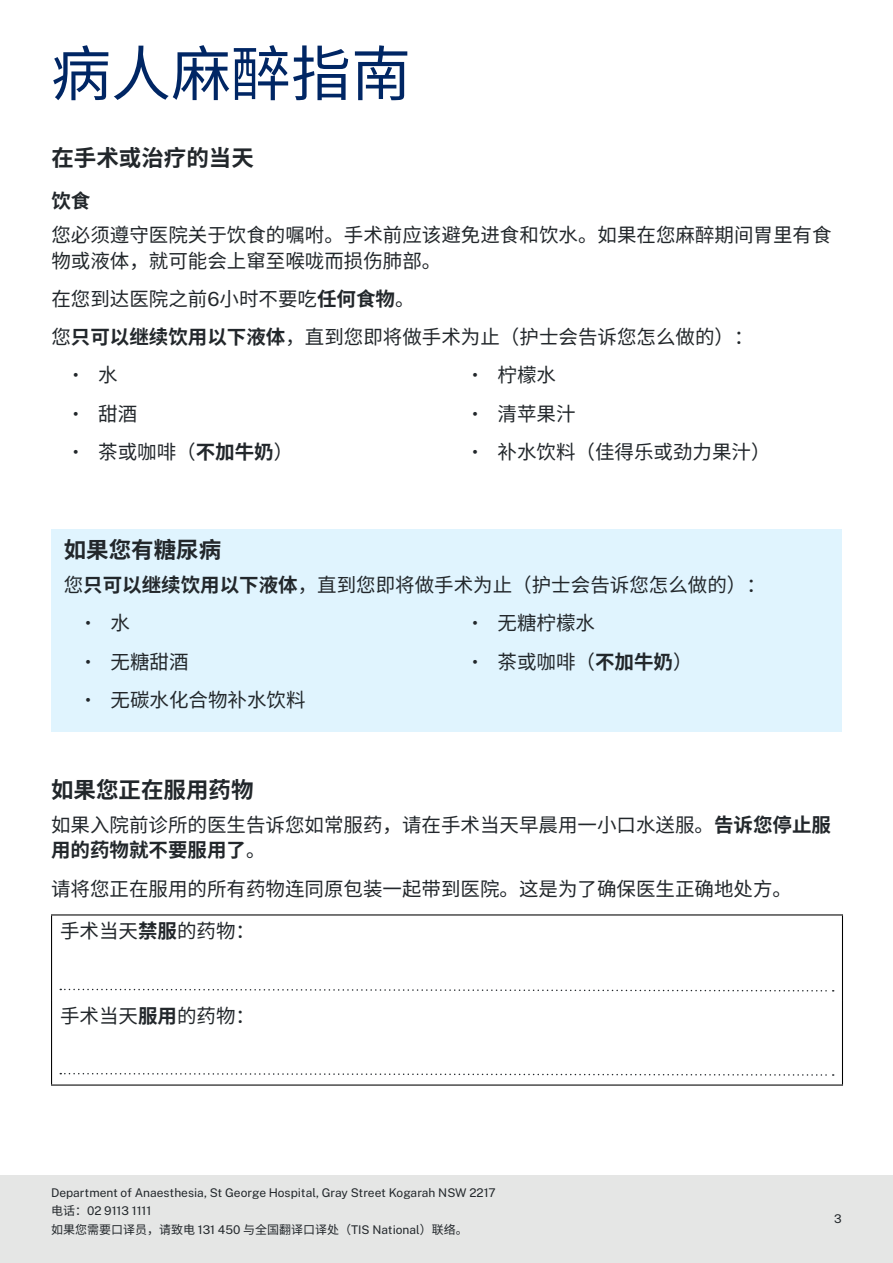
<style>
.page{position:relative;width:893px;height:1263px;background:#fff}
.page>*{position:absolute;margin:0;border:0;box-sizing:border-box;transform-origin:0 0}
.t1{font:60px "Noto Sans CJ Ksc";color:#002664}
.Head{font:700 22.5px "Noto Sans CJ Ksc";color:#22272b}
.Body{font:19.5px/25.5px "Noto Sans CJ Ksc";color:#22272b}
.t2{font:19.5px "Public Sans";color:#22272b}
.Sub-Head-No_Dot{font:700 19.5px "Noto Sans CJ Ksc";color:#22272b}
.t3{font:12px/18.6px "Public Sans";color:#22272b}
.t4{font:12px "Noto Sans CJ Ksc";color:#22272b}
.s1{font-family:"Public Sans"}
.s2{font-weight:700}
.s3{font-family:"Noto Sans CJ Ksc"}
</style>
<div class="page">
<div style="left:0;top:1176px;width:893px;height:87px;background:#e5e6e5"></div>
<div style="left:51px;top:529px;width:791px;height:202px;background:#e0f4fe"></div>
<hr style="left:51px;top:914px;width:792px;height:1px;background:#000">
<hr style="left:51px;top:915px;width:1px;height:85px;background:#000">
<hr style="left:842px;top:915px;width:1px;height:85px;background:#000">
<hr style="left:51px;top:1000px;width:1px;height:84px;background:#000">
<hr style="left:842px;top:1000px;width:1px;height:84px;background:#000">
<hr style="left:51px;top:1084px;width:792px;height:1px;background:#000">
<svg style="left:60px;top:988px;width:774px;height:4px"></svg>
<svg style="left:60px;top:1072px;width:774px;height:4px"></svg>
<h1 class="t1" style="left:51px;top:40px;width:361px">病人麻醉指南</h1>
<p class="Head" style="left:51px;top:145px;width:204px">在手术或治疗的当天</p>
<p class="Sub-Head-No_Dot" style="left:51px;top:190px;width:40px">饮食</p>
<p class="Body" style="left:51px;top:223px;width:781px">您必须遵守医院关于饮食的嘱咐。手术前应该避免进食和饮水。如果在您麻醉期间胃里有食物或液体，就可能会上窜至喉咙而损伤肺部。</p>
<p class="Body" style="left:51px;top:286px;width:365px">在您到达医院之前<span class="s1">6</span>小时不要吃<span class="s2">任何食物</span>。</p>
<p class="Body" style="left:51px;top:325px;width:703px">您<span class="s2">只可以继续饮用以下液体</span>，直到您即将做手术为止（护士会告诉您怎么做的）：</p>
<p class="t2" style="left:73px;top:361px;width:47px">• <span class="s3">水</span></p>
<p class="Body" style="left:73px;top:401px;width:66px"><span class="s1">•</span> 甜酒</p>
<p class="Body" style="left:73px;top:439px;width:222px"><span class="s1">•</span> 茶或咖啡（<span class="s2">不加牛奶</span>）</p>
<p class="Body" style="left:472px;top:363px;width:86px"><span class="s1">•</span> 柠檬水</p>
<p class="Body" style="left:472px;top:401px;width:105px"><span class="s1">•</span> 清苹果汁</p>
<p class="Body" style="left:472px;top:439px;width:300px"><span class="s1">•</span> 补水饮料（佳得乐或劲力果汁）</p>
<p class="Head" style="left:64px;top:537px;width:159px">如果您有糖尿病</p>
<p class="Body" style="left:64px;top:573px;width:704px">您<span class="s2">只可以继续饮用以下液体</span>，直到您即将做手术为止（护士会告诉您怎么做的）：</p>
<p class="t2" style="left:85px;top:609px;width:47px">• <span class="s3">水</span></p>
<p class="Body" style="left:85px;top:649px;width:105px"><span class="s1">•</span> 无糖甜酒</p>
<p class="Body" style="left:85px;top:687px;width:222px"><span class="s1">•</span> 无碳水化合物补水饮料</p>
<p class="Body" style="left:472px;top:611px;width:125px"><span class="s1">•</span> 无糖柠檬水</p>
<p class="Body" style="left:472px;top:649px;width:222px"><span class="s1">•</span> 茶或咖啡（<span class="s2">不加牛奶</span>）</p>
<p class="Head" style="left:51px;top:777px;width:204px">如果您正在服用药物</p>
<p class="Body" style="left:51px;top:812px;width:781px">如果入院前诊所的医生告诉您如常服药，请在手术当天早晨用一小口水送服。<span class="s2">告诉您停止服用的药物就不要服用了</span>。</p>
<p class="Body" style="left:51px;top:876px;width:742px">请将您正在服用的所有药物连同原包装一起带到医院。这是为了确保医生正确地处方。</p>
<p class="Body" style="left:60px;top:918px;width:196px">手术当天<span class="s2">禁服</span>的药物：</p>
<p class="Body" style="left:60px;top:1003px;width:196px">手术当天<span class="s2">服用</span>的药物：</p>
<p class="t3" style="left:51px;top:1182px;width:446px">Department of Anaesthesia, St George Hospital, Gray Street Kogarah NSW 2217<span class="s3">电话：</span>02 9113 1111</p>
<p class="t4" style="left:51px;top:1223px;width:418px">如果您需要口译员，请致电 <span class="s1">131 450</span> 与全国翻译口译处（<span class="s1">TIS National</span>）联络。</p>
<p class="t3" style="left:834px;top:1209px;width:9px">3</p>
</div>
